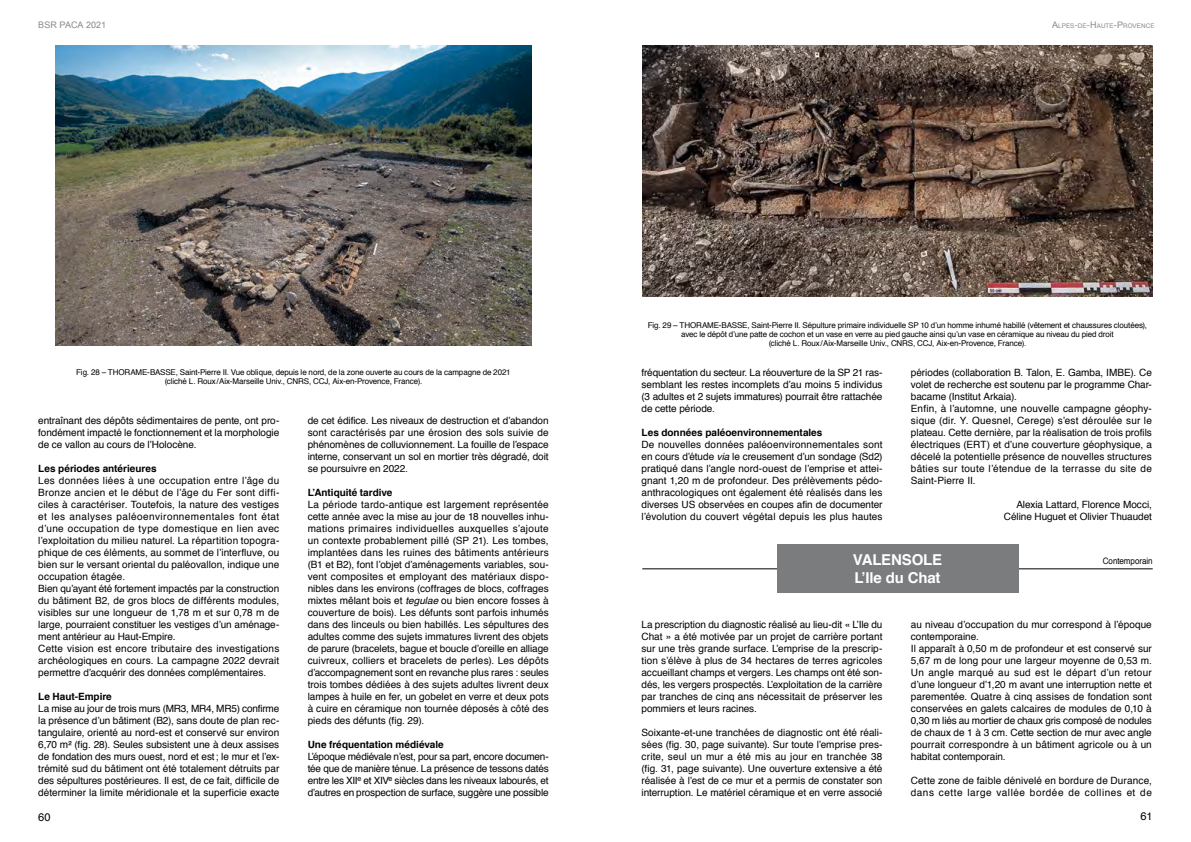
<style>
.page{position:relative;width:1191px;height:842px;background:#fff}
.page>*{position:absolute;margin:0;border:0;box-sizing:border-box;transform-origin:0 0}
.t1{font:700 15px "Helvetica";letter-spacing:-.01em;color:#fff}
.t2{font:11px "Helvetica";color:#000}
.t3{font:10px/12px "Helvetica";letter-spacing:.005em;color:#000;text-align:justify}
.t4{font:700 10px "Helvetica";color:#000}
.t5{font:9px "Arial Unicode MS";letter-spacing:.005em;color:#87888a}
.t6{font:8.8px "Helvetica";letter-spacing:-.005em;color:#000;scale:.91 1}
.t7{font:8px/9px "Helvetica";letter-spacing:-.01em;color:#000;text-align:center}
.t8{font:6.3px "Arial Unicode MS";letter-spacing:.01em;color:#87888a}
.s1{font-size:9px}
.s2{font-style:italic}
</style>
<div class="page">
<img style="left:55px;top:45px;width:477px;height:300px">
<img style="left:642px;top:45px;width:510px;height:252px">
<hr style="left:642px;top:569px;width:510px;height:1px;background:#000">
<div style="left:777px;top:545px;width:241px;height:48px;background:#7b7c7e"></div>
<p class="t5" style="left:38px;top:19px;width:69px">BSR PACA 2021</p>
<p class="t8" style="left:1052px;top:22px;width:104px"><span class="s1">A</span>LPES<span class="s1">-</span>DE<span class="s1">-H</span>AUTE<span class="s1">-P</span>ROVENCE</p>
<p class="t7" style="left:76px;top:368px;width:436px">Fig. 28 – THORAME-BASSE, Saint-Pierre II. Vue oblique, depuis le nord, de la zone ouverte au cours de la campagne de 2021 (cliché L. Roux/Aix-Marseille Univ., CNRS, CCJ, Aix-en-Provence, France).</p>
<p class="t3" style="left:38px;top:415px;width:242px">entraînant des dépôts sédimentaires de pente, ont pro&shy;fondément impacté le fonctionnement et la morphologie de ce vallon au cours de l’Holocène.</p>
<p class="t4" style="left:38px;top:461px;width:120px">Les périodes antérieures</p>
<p class="t3" style="left:38px;top:475px;width:242px;text-align:left">Les données liées à une occupation entre l’âge du Bronze ancien et le début de l’âge du Fer sont diffi&shy;ciles à caractériser. Toutefois, la nature des vestiges et les analyses paléoenvironnementales font état d’une occupation de type domestique en lien avec l’exploitation du milieu naturel. La répartition topogra&shy;phique de ces éléments, au sommet de l’interfluve, ou bien sur le versant oriental du paléovallon, indique une occupation étagée.<br>Bien qu’ayant été fortement impactés par la construction du bâtiment B2, de gros blocs de différents modules, visibles sur une longueur de 1,78 m et sur 0,78 m de large, pourraient constituer les vestiges d’un aménage&shy;ment antérieur au Haut-Empire.<br>Cette vision est encore tributaire des investigations archéologiques en cours. La campagne 2022 devrait permettre d’acquérir des données complémentaires.</p>
<p class="t4" style="left:38px;top:689px;width:75px">Le Haut-Empire</p>
<p class="t3" style="left:38px;top:703px;width:242px">La mise au jour de trois murs (MR3, MR4, MR5) confirme la présence d’un bâtiment (B2), sans doute de plan rec&shy;tangulaire, orienté au nord-est et conservé sur environ 6,70 m² (fig. 28). Seules subsistent une à deux assises de fondation des murs ouest, nord et est; le mur et l’ex&shy;trémité sud du bâtiment ont été totalement détruits par des sépultures postérieures. Il est, de ce fait, difficile de déterminer la limite méridionale et la superficie exacte</p>
<p class="t3" style="left:308px;top:415px;width:242px">de cet édifice. Les niveaux de destruction et d’abandon sont caractérisés par une érosion des sols suivie de phénomènes de colluvionnement. La fouille de l’espace interne, conservant un sol en mortier très dégradé, doit se poursuivre en 2022.</p>
<p class="t4" style="left:308px;top:485px;width:86px">L’Antiquité tardive</p>
<p class="t3" style="left:308px;top:499px;width:242px">La période tardo-antique est largement représentée cette année avec la mise au jour de 18 nouvelles inhu&shy;mations primaires individuelles auxquelles s’ajoute un contexte probablement pillé (SP 21). Les tombes, implantées dans les ruines des bâtiments antérieurs (B1 et B2), font l’objet d’aménagements variables, sou&shy;vent composites et employant des matériaux dispo&shy;nibles dans les environs (coffrages de blocs, coffrages mixtes mêlant bois et <span class="s2">tegulae</span> ou bien encore fosses à couverture de bois). Les défunts sont parfois inhumés dans des linceuls ou bien habillés. Les sépultures des adultes comme des sujets immatures livrent des objets de parure (bracelets, bague et boucle d’oreille en alliage cuivreux, colliers et bracelets de perles). Les dépôts d’accompagnement sont en revanche plus rares : seules trois tombes dédiées à des sujets adultes livrent deux lampes à huile en fer, un gobelet en verre et deux pots à cuire en céramique non tournée déposés à côté des pieds des défunts (fig. 29).</p>
<p class="t4" style="left:308px;top:737px;width:137px">Une fréquentation médiévale</p>
<p class="t3" style="left:308px;top:751px;width:243px">L’époque médiévale n’est, pour sa part, encore documen&shy;tée que de manière ténue. La présence de tessons datés entre les XII<sup>e</sup> et XIV<sup>e</sup> siècles dans les niveaux labourés, et d’autres en prospection de surface, suggère une possible</p>
<p class="t7" style="left:648px;top:320px;width:501px">Fig. 29 – THORAME-BASSE, Saint-Pierre II. Sépulture primaire individuelle SP 10 d’un homme inhumé habillé (vêtement et chaussures cloutées), avec le dépôt d’une patte de cochon et un vase en verre au pied gauche ainsi qu’un vase en céramique au niveau du pied droit<br>(cliché L. Roux/Aix-Marseille Univ., CNRS, CCJ, Aix-en-Provence, France).</p>
<p class="t3" style="left:641px;top:367px;width:242px">fréquentation du secteur. La réouverture de la SP 21 ras&shy;semblant les restes incomplets d’au moins 5 individus (3 adultes et 2 sujets immatures) pourrait être rattachée de cette période.</p>
<p class="t4" style="left:641px;top:425px;width:182px">Les données paléoenvironnementales</p>
<p class="t3" style="left:641px;top:439px;width:242px">De nouvelles données paléoenvironnementales sont en cours d’étude <span class="s2">via</span> le creusement d’un sondage (Sd2) pratiqué dans l’angle nord-ouest de l’emprise et attei&shy;gnant 1,20 m de profondeur. Des prélèvements pédo&shy;anthracologiques ont également été réalisés dans les diverses US observées en coupes afin de documenter l’évolution du couvert végétal depuis les plus hautes</p>
<p class="t3" style="left:911px;top:367px;width:242px;text-align:left">périodes (collaboration B. Talon, E. Gamba, IMBE). Ce volet de recherche est soutenu par le programme Char&shy;bacame (Institut Arkaia).<br>Enfin, à l’automne, une nouvelle campagne géophy&shy;sique (dir. Y. Quesnel, Cerege) s’est déroulée sur le plateau. Cette dernière, par la réalisation de trois profils électriques (ERT) et d’une couverture géophysique, a décelé la potentielle présence de nouvelles structures bâties sur toute l’étendue de la terrasse du site de Saint-Pierre II.</p>
<p class="t3" style="left:1004px;top:499px;width:149px;text-align:right">Alexia Lattard, Florence Mocci,<br>Céline H uguet et Olivier Thuaudet</p>
<h1 class="t1" style="left:853px;top:548px;width:91px">VALENSOLE</h1>
<p class="t6" style="left:1102px;top:554px;width:56px">Contemporain</p>
<h1 class="t1" style="left:854px;top:566px;width:87px">L’Ile du Chat</h1>
<p class="t3" style="left:641px;top:619px;width:242px">La prescription du diagnostic réalisé au lieu-dit « L’Ile du Chat » a été motivée par un projet de carrière portant sur une très grande surface. L’emprise de la prescrip&shy;tion s’élève à plus de 34 hectares de terres agricoles accueillant champs et vergers. Les champs ont été son&shy;dés, les vergers prospectés. L’exploitation de la carrière par tranches de cinq ans nécessitait de préserver les pommiers et leurs racines.</p>
<p class="t3" style="left:641px;top:727px;width:242px">Soixante-et-une tranchées de diagnostic ont été réali&shy;sées (fig. 30, page suivante). Sur toute l’emprise pres&shy;crite, seul un mur a été mis au jour en tranchée 38 (fig. 31, page suivante). Une ouverture extensive a été réalisée à l’est de ce mur et a permis de constater son interruption. Le matériel céramique et en verre associé</p>
<p class="t3" style="left:911px;top:619px;width:242px;text-align:left">au niveau d’occupation du mur correspond à l’époque contemporaine.<br>Il apparaît à 0,50 m de profondeur et est conservé sur 5,67 m de long pour une largeur moyenne de 0,53 m.<br>Un angle marqué au sud est le départ d’un retour d’une longueur d’1,20 m avant une interruption nette et parementée. Quatre à cinq assises de fondation sont conservées en galets calcaires de modules de 0,10 à 0,30 m liés au mortier de chaux gris composé de nodules de chaux de 1 à 3 cm. Cette section de mur avec angle pourrait correspondre à un bâtiment agricole ou à un habitat contemporain.</p>
<p class="t3" style="left:911px;top:775px;width:242px">Cette zone de faible dénivelé en bordure de Durance, dans cette large vallée bordée de collines et de</p>
<p class="t2" style="left:38px;top:808px;width:14px">60</p>
<p class="t2" style="left:1140px;top:808px;width:14px">61</p>
</div>
